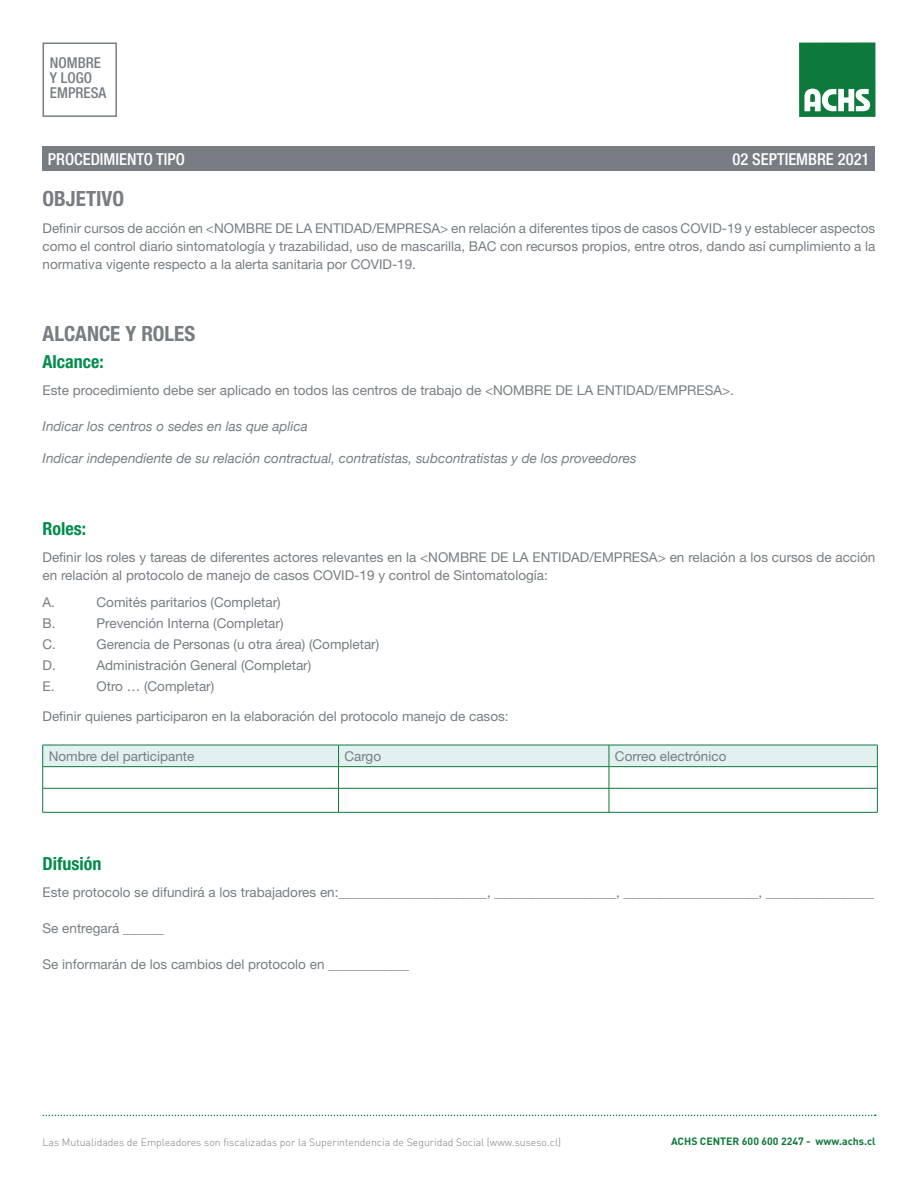
<style>
.page{position:relative;width:918px;height:1188px;background:#fff}
.page>*{position:absolute;margin:0;border:0;box-sizing:border-box;transform-origin:0 0}
.Titulo{font:700 condensed 21px "Helvetica Neue LT Std";color:#787d82}
.Subtitulo{font:700 condensed 18px "Helvetica Neue LT Std";color:#008c4a}
.t1{font:500 condensed 16.5px "Helvetica Neue LT Std";color:#fff}
.t2{font:500 condensed 15px/15px "Helvetica Neue LT Std";color:#787d83}
.Parrafo{font:13.5px/18px "Helvetica Neue LT Std";color:#787d83;text-align:justify}
.Parrafo-2{font:italic 13.5px "Helvetica Neue";color:#787d83}
.t3{font:300 10.5px "DIN Pro";color:#787d83}
.t4{font:700 10.5px "DIN Pro";color:#0d793d}
</style>
<div class="page">
<div style="left:43px;top:43px;width:74px;height:74px;border:2px solid #787d83"></div>
<svg style="left:43px;top:1115px;width:833px;height:1px"></svg>
<div style="left:43px;top:147px;width:832px;height:24px;background:#787d83"></div>
<div style="left:799px;top:43px;width:76px;height:74px;background:#0d793d"></div>
<svg style="left:804px;top:89px;width:66px;height:22px"></svg>
<svg style="left:42px;top:745px;width:836px;height:67px"></svg>
<hr style="left:43px;top:812px;width:296px;height:1px;background:#0d793d">
<hr style="left:339px;top:812px;width:270px;height:1px;background:#0d793d">
<hr style="left:609px;top:812px;width:269px;height:1px;background:#0d793d">
<p class="t2" style="left:50px;top:55px;width:58px">NOMBRE<br>Y LOGO<br>EMPRESA</p>
<p class="t1" style="left:48px;top:149px;width:138px">PROCEDIMIENTO TIPO</p>
<p class="Titulo" style="left:43px;top:186px;width:83px">OBJETIVO</p>
<p class="Parrafo" style="left:43px;top:219px;width:834px">Definir cursos de acción en &lt;NOMBRE DE LA ENTIDAD/EMPRESA&gt; en relación a diferentes tipos de casos COVID-19 y establecer aspectos como el control diario sintomatología y trazabilidad, uso de mascarilla, BAC con recursos propios, entre otros, dando así cumplimiento laa normativa vigente respecto laa alerta sanitaria por COVID-19.</p>
<p class="t1" style="left:733px;top:150px;width:138px">02 SEPTIEMBRE 2021</p>
<p class="Titulo" style="left:43px;top:321px;width:154px">ALCANCE Y ROLES</p>
<p class="Subtitulo" style="left:43px;top:351px;width:63px">Alcance:</p>
<p class="Parrafo" style="left:43px;top:381px;width:693px">Este procedimiento debe ser aplicado en todos las centros de trabajo de &lt;NOMBRE DE LA ENTIDAD/EMPRESA .&lt;</p>
<p class="Parrafo-2" style="left:43px;top:417px;width:267px">Indicar los centros o sedes en las que aplica</p>
<p class="Parrafo-2" style="left:43px;top:448px;width:596px">Indicar independiente de su relación contractual, contratistas, subcontratistas y de los proveedores</p>
<p class="Subtitulo" style="left:43px;top:518px;width:45px">Roles:</p>
<p class="Parrafo" style="left:43px;top:548px;width:834px">Definir los roles y tareas de diferentes actores relevantes en la &lt;NOMBRE DE LA ENTIDAD/EMPRESA&gt; en relación a los cursos de acción en relación al protocolo de manejo de casos COVID-19 y control de Sintomatología:</p>
<p class="Parrafo" style="left:97px;top:593px;width:186px">Comités paritarios (Completar(</p>
<p class="Parrafo" style="left:43px;top:593px;width:14px">A.</p>
<p class="Parrafo" style="left:43px;top:614px;width:15px">B.</p>
<p class="Parrafo" style="left:97px;top:614px;width:189px">Prevención Interna (Completar(</p>
<p class="Parrafo" style="left:43px;top:635px;width:15px">C.</p>
<p class="Parrafo" style="left:97px;top:635px;width:284px">Gerencia de Personas u( otra área) (Completar(</p>
<p class="Parrafo" style="left:43px;top:656px;width:15px">D.</p>
<p class="Parrafo" style="left:97px;top:656px;width:216px">Administración General (Completar(</p>
<p class="Parrafo" style="left:97px;top:677px;width:119px">Otro … (Completar(</p>
<p class="Parrafo" style="left:43px;top:677px;width:14px">E.</p>
<p class="Parrafo" style="left:43px;top:707px;width:468px">Definir quienes participaron en la elaboración del protocolo manejo de casos:</p>
<p class="Parrafo" style="left:49px;top:747px;width:147px">Nombre del participante</p>
<p class="Parrafo" style="left:345px;top:747px;width:38px">Cargo</p>
<p class="Parrafo" style="left:615px;top:747px;width:113px">Correo electrónico</p>
<p class="Subtitulo" style="left:43px;top:852px;width:60px">Difusión</p>
<p class="Parrafo" style="left:43px;top:883px;width:833px">E s t e p r o t o c o l o s e d i f u n d i r á a l o s t r a b a j a d o r e s e n ________________, ____________________, __________________, ______________________ :</p>
<p class="Parrafo" style="left:43px;top:919px;width:123px">Se entregará ______</p>
<p class="Parrafo" style="left:43px;top:955px;width:368px">S e i n f o r m a r á n d e l o s c a m b i o s d e l p r o t o c o l o e n ____________</p>
<p class="t3" style="left:43px;top:1135px;width:520px">Las Mutualidades de Empleadores son fiscalizadas por la Superintendencia de Seguridad Social (www.suseso.cl)</p>
<p class="t4" style="left:671px;top:1133px;width:141px">ACHS CENTER 600 600 2247 -</p>
<p class="t4" style="left:816px;top:1133px;width:61px">www.achs.cl</p>
</div>
